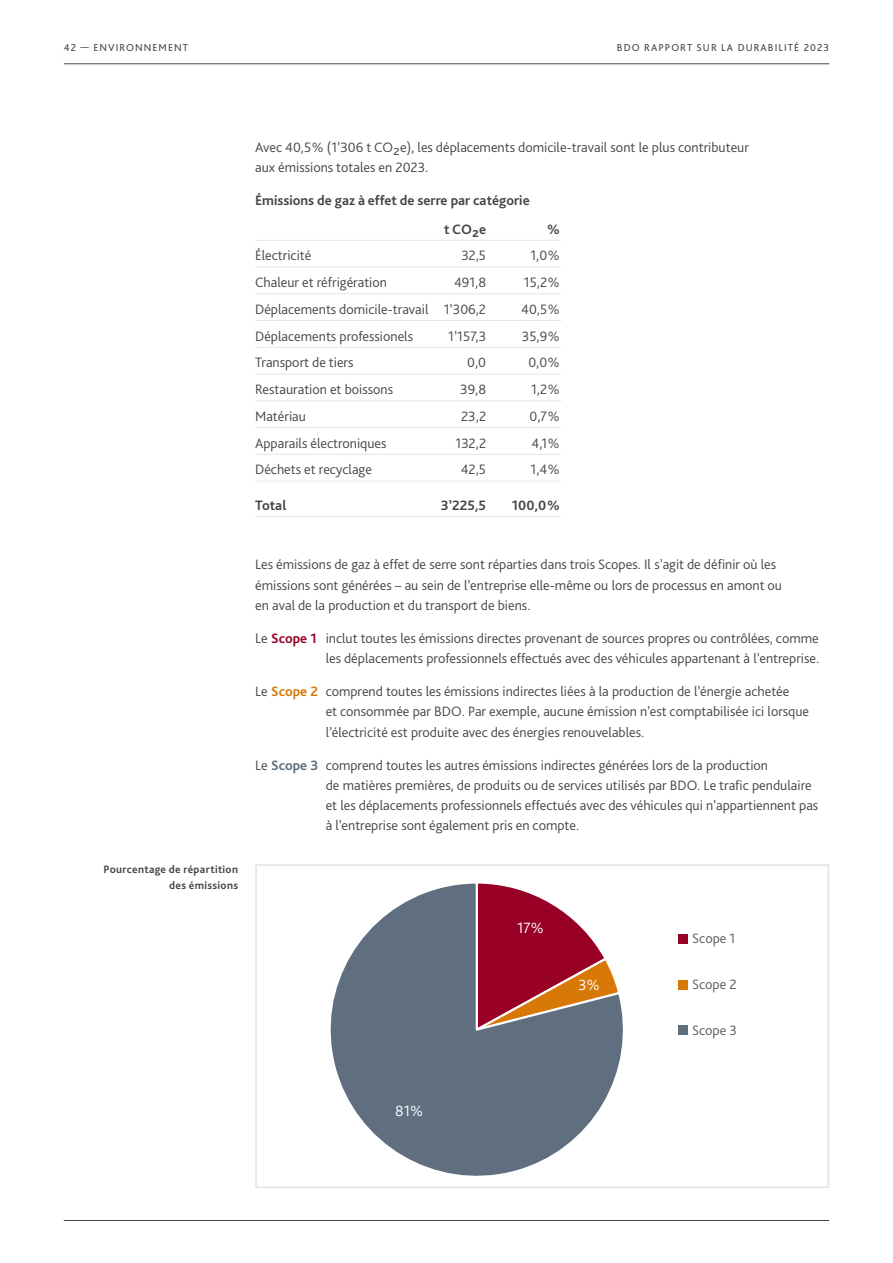
<style>
.page{position:relative;width:893px;height:1263px;background:#fff}
.page>*{position:absolute;margin:0;border:0;box-sizing:border-box;transform-origin:0 0}
.t1{font:300 15.6px "Bliss Pro";color:#fff}
.t2{font:300 14.25px/20.2px "Bliss Pro";color:#484441}
.t3{font:700 14.25px/28.8px "Bliss Pro";color:#484441}
.t4{font:300 14.25px "Bliss Pro";color:#595959}
.t5{font:700 11.25px/16.5px "Bliss Pro";letter-spacing:.03em;color:#484441;text-align:right}
.t6{font:10.5px "Bliss Pro";letter-spacing:.1em;color:#484441}
.s1{font-weight:700;color:#980028}
.s2{font-weight:700;color:#d77807}
.s3{font-weight:700;color:#606f7f}
</style>
<div class="page">
<hr style="left:64px;top:63px;width:765px;height:1px;background:#484441">
<hr style="left:64px;top:1220px;width:765px;height:1px;background:#484441">
<hr style="left:255px;top:240px;width:306px;height:1px;background:#e7e7e6">
<hr style="left:255px;top:267px;width:306px;height:1px;background:#e7e7e6">
<hr style="left:255px;top:293px;width:306px;height:1px;background:#e7e7e6">
<hr style="left:255px;top:320px;width:306px;height:1px;background:#e7e7e6">
<hr style="left:255px;top:347px;width:306px;height:1px;background:#e7e7e6">
<hr style="left:255px;top:374px;width:306px;height:1px;background:#e7e7e6">
<hr style="left:255px;top:400px;width:306px;height:1px;background:#e7e7e6">
<hr style="left:255px;top:427px;width:306px;height:1px;background:#e7e7e6">
<hr style="left:255px;top:454px;width:306px;height:1px;background:#e7e7e6">
<hr style="left:255px;top:481px;width:306px;height:1px;background:#e7e7e6">
<hr style="left:255px;top:516px;width:306px;height:1px;background:#e7e7e6">
<svg style="left:330px;top:883px;width:293px;height:293px"></svg>
<div style="left:678px;top:934px;width:10px;height:10px;background:#980026"></div>
<div style="left:678px;top:980px;width:10px;height:9px;background:#d77807"></div>
<div style="left:678px;top:1025px;width:10px;height:10px;background:#606f7f"></div>
<div style="left:255px;top:864px;width:574px;height:324px;border:2px solid #e7e7e6"></div>
<p class="t6" style="left:64px;top:40px;width:126px">42 — ENVIRONNEMENT</p>
<p class="t6" style="left:617px;top:40px;width:214px">BDO RAPPORT SUR LA DURABILITÉ 2023</p>
<p class="t2" style="left:255px;top:136px;width:495px">Avec 40,5% (1’306 t CO2e), les déplacements domicile-travail sont le plus contributeur aux émissions totales en 2023.</p>
<p class="t3" style="left:444px;top:185px;width:87px;text-indent:-189px">Émissions de gaz à effet de serre par catégorie t CO2e</p>
<p class="t3" style="left:547px;top:214px;width:14px">%</p>
<p class="t2" style="left:255px;top:245px;width:58px">Électricité</p>
<p class="t2" style="left:461px;top:245px;width:26px">32,5</p>
<p class="t2" style="left:530px;top:245px;width:31px">1,0%</p>
<p class="t2" style="left:255px;top:272px;width:133px">Chaleur et réfrigération</p>
<p class="t2" style="left:454px;top:272px;width:34px">491,8</p>
<p class="t2" style="left:524px;top:272px;width:37px">15,2%</p>
<p class="t2" style="left:255px;top:299px;width:233px">Déplacements domicile-travail 1’306,2</p>
<p class="t2" style="left:521px;top:299px;width:40px">40,5%</p>
<p class="t2" style="left:255px;top:325px;width:159px">Déplacements professionels</p>
<p class="t2" style="left:448px;top:325px;width:39px">1’157,3</p>
<p class="t2" style="left:522px;top:325px;width:39px">35,9%</p>
<p class="t2" style="left:255px;top:352px;width:100px">Transport de tiers</p>
<p class="t2" style="left:467px;top:352px;width:20px">0,0</p>
<p class="t2" style="left:528px;top:352px;width:33px">0,0%</p>
<p class="t2" style="left:255px;top:379px;width:140px">Restauration et boissons</p>
<p class="t2" style="left:460px;top:379px;width:28px">39,8</p>
<p class="t2" style="left:531px;top:379px;width:30px">1,2%</p>
<p class="t2" style="left:255px;top:406px;width:52px">Matériau</p>
<p class="t2" style="left:461px;top:406px;width:27px">23,2</p>
<p class="t2" style="left:530px;top:406px;width:32px">0,7%</p>
<p class="t2" style="left:255px;top:432px;width:133px">Apparails électroniques</p>
<p class="t2" style="left:456px;top:432px;width:32px">132,2</p>
<p class="t2" style="left:532px;top:432px;width:30px">4,1%</p>
<p class="t2" style="left:255px;top:459px;width:118px">Déchets et recyclage</p>
<p class="t2" style="left:461px;top:459px;width:27px">42,5</p>
<p class="t2" style="left:530px;top:459px;width:31px">1,4%</p>
<p class="t3" style="left:255px;top:490px;width:33px">Total</p>
<p class="t3" style="left:441px;top:490px;width:47px">3’225,5</p>
<p class="t3" style="left:512px;top:490px;width:49px">100,0%</p>
<p class="t5" style="left:103px;top:860px;width:136px">Pourcentage de répartition des émissions</p>
<p class="t2" style="left:255px;top:554px;width:528px">Les émissions de gaz à effet de serre sont réparties dans trois Scopes. Il s’agit de définir où les émissions sont générées – au sein de l’entreprise elle-même ou lors de processus en amont ou en aval de la production et du transport de biens.</p>
<p class="t2" style="left:255px;top:628px;width:566px;text-align:right">Le <span class="s1">Scope 1</span> inclut toutes les émissions directes provenant de sources propres ou contrôlées, comme les déplacements professionnels effectués avec des véhicules appartenant à l’entreprise.</p>
<p class="t2" style="left:326px;top:681px;width:485px;text-indent:-70px">Le <span class="s2">Scope 2</span> comprend toutes les émissions indirectes liées à la production de l’énergie achetée<br>et consommée par BDO. Par exemple, aucune émission n’est comptabilisée ici lorsque l’électricité est produite avec des énergies renouvelables.</p>
<p class="t2" style="left:326px;top:754px;width:494px;text-indent:-70px">Le <span class="s3">Scope 3</span> comprend toutes les autres émissions indirectes générées lors de la production<br>de matières premières, de produits ou de services utilisés par BDO. Le trafic pendulaire et les déplacements professionnels effectués avec des véhicules qui n’appartiennent pas à l’entreprise sont également pris en compte.</p>
<p class="t1" style="left:517px;top:918px;width:28px">17%</p>
<p class="t1" style="left:578px;top:975px;width:23px">3%</p>
<p class="t4" style="left:692px;top:930px;width:45px">Scope 1</p>
<p class="t4" style="left:692px;top:975px;width:46px">Scope 2</p>
<p class="t4" style="left:692px;top:1021px;width:46px">Scope 3</p>
<p class="t1" style="left:395px;top:1101px;width:29px">81%</p>
</div>
